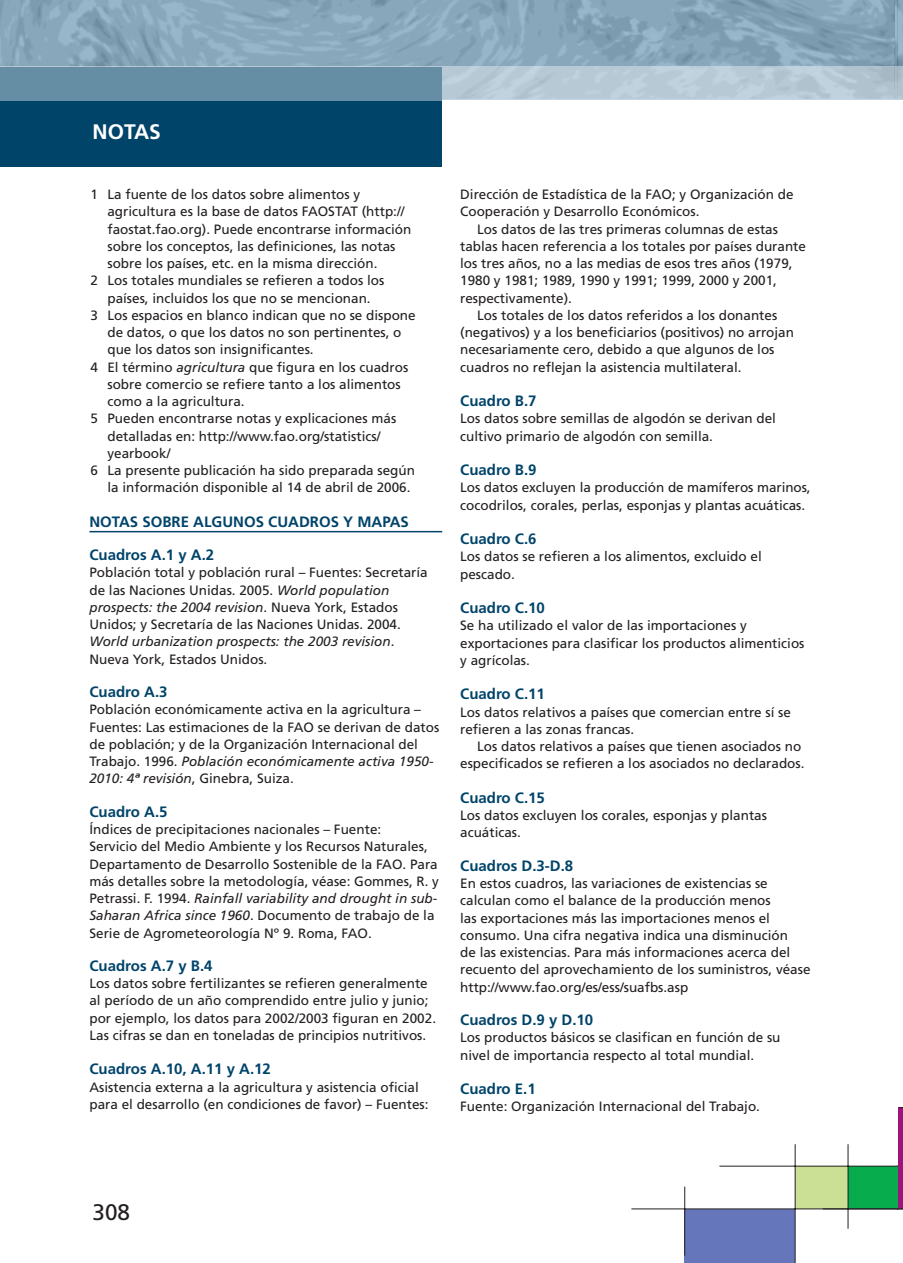
<style>
.page{position:relative;width:903px;height:1263px;background:#fff}
.page>*{position:absolute;margin:0;border:0;box-sizing:border-box;transform-origin:0 0}
.t1{font:22.5px "Frutiger LT Std";color:#231f20}
.t2{font:700 21px "Frutiger LT Std";color:#fff}
.t3{font:700 15px "Frutiger LT Std";color:#00446a}
.t4{font:13.5px/17.2px "Frutiger LT Std";color:#231f20}
.s1{font-style:italic}
</style>
<div class="page">
<svg style="left:0;top:0;width:898px;height:66px;background:#88a6ba"></svg>
<div style="left:0;top:67px;width:442px;height:100px;background:#00446a"></div>
<svg style="left:0;top:66px;width:898px;height:34px;background:#90adbe"></svg>
<div style="left:685px;top:1209px;width:110px;height:54px;background:#6577ba"></div>
<div style="left:795px;top:1166px;width:53px;height:43px;background:#cbe095"></div>
<div style="left:848px;top:1166px;width:50px;height:43px;background:#07ad4c"></div>
<hr style="left:631px;top:1209px;width:267px;height:1px;background:#231f20">
<hr style="left:684px;top:1187px;width:1px;height:69px;background:#231f20">
<hr style="left:795px;top:1144px;width:1px;height:119px;background:#231f20">
<hr style="left:848px;top:1144px;width:1px;height:85px;background:#231f20">
<hr style="left:719px;top:1166px;width:179px;height:1px;background:#231f20">
<svg style="left:898px;top:3px;width:5px;height:63px"></svg>
<div style="left:898px;top:66px;width:5px;height:34px;background:#afc2ce"></div>
<hr style="left:898px;top:1144px;width:1px;height:119px;background:#231f20">
<hr style="left:898px;top:1108px;width:1px;height:101px;background:#231f20">
<hr style="left:899px;top:1108px;width:4px;height:101px;background:#9d157c">
<hr style="left:902px;top:1088px;width:1px;height:168px;background:#231f20">
<hr style="left:902px;top:1144px;width:1px;height:119px;background:#231f20">
<hr style="left:89px;top:531px;width:353px;height:1px;background:#00446a">
<svg style="left:0;top:0;width:6px;height:3px"></svg>
<svg style="left:897px;top:0;width:6px;height:3px"></svg>
<h2 class="t2" style="left:93px;top:119px;width:70px">NOTAS</h2>
<p class="t4" style="left:90px;top:186px;width:271px">1 La fuente de los datos sobre alimentos y</p>
<p class="t4" style="left:107px;top:203px;width:299px">agricultura es la base de datos FAOSTAT (http://</p>
<p class="t4" style="left:107px;top:220px;width:305px">faostat.fao.org). Puede encontrarse información</p>
<p class="t4" style="left:107px;top:238px;width:290px">sobre los conceptos, las definiciones, las notas</p>
<p class="t4" style="left:107px;top:255px;width:272px">sobre los países, etc. en la misma dirección.</p>
<p class="t4" style="left:90px;top:272px;width:295px">2 Los totales mundiales se refieren a todos los</p>
<p class="t4" style="left:107px;top:289px;width:265px">países, incluidos los que no se mencionan.</p>
<p class="t4" style="left:90px;top:307px;width:327px">3 Los espacios en blanco indican que no se dispone</p>
<p class="t4" style="left:107px;top:324px;width:296px">de datos, o que los datos no son pertinentes, o</p>
<p class="t4" style="left:107px;top:341px;width:208px">que los datos son insignificantes.</p>
<p class="t4" style="left:90px;top:358px;width:319px">4 El término <span class="s1">agricultura</span> que figura en los cuadros</p>
<p class="t4" style="left:107px;top:376px;width:295px">sobre comercio se refiere tanto a los alimentos</p>
<p class="t4" style="left:107px;top:393px;width:139px">como a la agricultura.</p>
<p class="t4" style="left:90px;top:410px;width:307px">5 Pueden encontrarse notas y explicaciones más</p>
<p class="t4" style="left:107px;top:427px;width:275px">detalladas en: http://www.fao.org/statistics/</p>
<p class="t4" style="left:107px;top:445px;width:65px">yearbook/</p>
<p class="t4" style="left:90px;top:462px;width:326px">6 La presente publicación ha sido preparada según</p>
<p class="t4" style="left:107px;top:479px;width:305px">la información disponible al 14 de abril de 2006.</p>
<p class="t3" style="left:89px;top:513px;width:319px">Notas SOBRE ALGUNOS cuadros y mapas</p>
<p class="t3" style="left:89px;top:546px;width:126px">Cuadros A.1 y A.2</p>
<p class="t4" style="left:89px;top:564px;width:340px">Población total y población rural – Fuentes: Secretaría de las Naciones Unidas. 2005. <span class="s1">World population prospects: the 2004 revision</span>. Nueva York, Estados Unidos; y Secretaría de las Naciones Unidas. 2004.<br><span class="s1">World urbanization prospects: the 2003 revision</span>.<br>Nueva York, Estados Unidos.</p>
<p class="t3" style="left:89px;top:683px;width:80px">Cuadro A.3</p>
<p class="t4" style="left:89px;top:701px;width:351px">Población económicamente activa en la agricultura – Fuentes: Las estimaciones de la FAO se derivan de datos de población; y de la Organización Internacional del Trabajo. 1996. <span class="s1">Población económicamente activa 1950- 2010: 4ª revisión</span>, Ginebra, Suiza.</p>
<p class="t3" style="left:89px;top:803px;width:80px">Cuadro A.5</p>
<p class="t4" style="left:89px;top:821px;width:351px">Índices de precipitaciones nacionales – Fuente:<br>Servicio del Medio Ambiente y los Recursos Naturales, Departamento de Desarrollo Sostenible de la FAO. Para más detalles sobre la metodología, véase: Gommes, R. y Petrassi. F. 1994. <span class="s1">Rainfall variability and drought in sub-Saharan Africa since 1960</span>. Documento de trabajo de la Serie de Agrometeorología Nº 9. Roma, FAO.</p>
<p class="t3" style="left:89px;top:957px;width:125px">Cuadros A.7 y B.4</p>
<p class="t4" style="left:89px;top:975px;width:348px">Los datos sobre fertilizantes se refieren generalmente al período de un año comprendido entre julio y junio; por ejemplo, los datos para 2002/2003 figuran en 2002.<br>Las cifras se dan en toneladas de principios nutritivos.</p>
<p class="t3" style="left:89px;top:1060px;width:183px">Cuadros A.10, A.11 y A.12</p>
<p class="t4" style="left:89px;top:1078px;width:341px">Asistencia externa a la agricultura y asistencia oficial para el desarrollo (en condiciones de favor) – Fuentes:</p>
<p class="t4" style="left:460px;top:186px;width:335px">Dirección de Estadística de la FAO; y Organización de<br>Cooperación y Desarrollo Económicos.</p>
<p class="t4" style="left:477px;top:220px;width:302px">Los datos de las tres primeras columnas de estas</p>
<p class="t4" style="left:460px;top:238px;width:347px">tablas hacen referencia a los totales por países durante</p>
<p class="t4" style="left:460px;top:255px;width:334px">los tres años, no a las medias de esos tres años (1979,</p>
<p class="t4" style="left:460px;top:272px;width:318px">1980 y 1981; 1989, 1990 y 1991; 1999, 2000 y 2001,</p>
<p class="t4" style="left:460px;top:289px;width:113px">respectivamente).</p>
<p class="t4" style="left:477px;top:307px;width:302px">Los totales de los datos referidos a los donantes</p>
<p class="t4" style="left:460px;top:324px;width:335px">(negativos) y a los beneficiarios (positivos) no arrojan</p>
<p class="t4" style="left:460px;top:341px;width:316px">necesariamente cero, debido a que algunos de los</p>
<p class="t4" style="left:460px;top:358px;width:283px">cuadros no reflejan la asistencia multilateral.</p>
<p class="t3" style="left:460px;top:392px;width:78px">Cuadro B.7</p>
<p class="t4" style="left:460px;top:410px;width:317px">Los datos sobre semillas de algodón se derivan del cultivo primario de algodón con semilla.</p>
<p class="t3" style="left:460px;top:461px;width:78px">Cuadro B.9</p>
<p class="t4" style="left:460px;top:479px;width:352px">Los datos excluyen la producción de mamíferos marinos, cocodrilos, corales, perlas, esponjas y plantas acuáticas.</p>
<p class="t3" style="left:460px;top:530px;width:78px">Cuadro C.6</p>
<p class="t4" style="left:460px;top:548px;width:303px">Los datos se refieren a los alimentos, excluido el pescado.</p>
<p class="t3" style="left:460px;top:599px;width:86px">Cuadro C.10</p>
<p class="t4" style="left:460px;top:617px;width:346px">Se ha utilizado el valor de las importaciones y exportaciones para clasificar los productos alimenticios y agrícolas.</p>
<p class="t3" style="left:460px;top:685px;width:86px">Cuadro C.11</p>
<p class="t4" style="left:460px;top:703px;width:332px">Los datos relativos a países que comercian entre sí se refieren a las zonas francas.</p>
<p class="t4" style="left:460px;top:738px;width:346px;text-align:right">Los datos relativos a países que tienen asociados no especificados se refieren a los asociados no declarados.</p>
<p class="t3" style="left:460px;top:789px;width:86px">Cuadro C.15</p>
<p class="t4" style="left:460px;top:807px;width:308px">Los datos excluyen los corales, esponjas y plantas acuáticas.</p>
<p class="t3" style="left:460px;top:857px;width:115px">Cuadros D.3-D.8</p>
<p class="t4" style="left:460px;top:875px;width:352px">En estos cuadros, las variaciones de existencias se calculan como el balance de la producción menos<br>las exportaciones más las importaciones menos el consumo. Una cifra negativa indica una disminución<br>de las existencias. Para más informaciones acerca del recuento del aprovechamiento de los suministros, véase http://www.fao.org/es/ess/suafbs.asp</p>
<p class="t3" style="left:460px;top:1011px;width:135px">Cuadros D.9 y D.10</p>
<p class="t4" style="left:460px;top:1029px;width:322px">Los productos básicos se clasifican en función de su nivel de importancia respecto al total mundial.</p>
<p class="t3" style="left:460px;top:1080px;width:77px">Cuadro E.1</p>
<p class="t4" style="left:460px;top:1098px;width:301px">Fuente: Organización Internacional del Trabajo.</p>
<h1 class="t1" style="left:93px;top:1199px;width:39px">308</h1>
</div>
